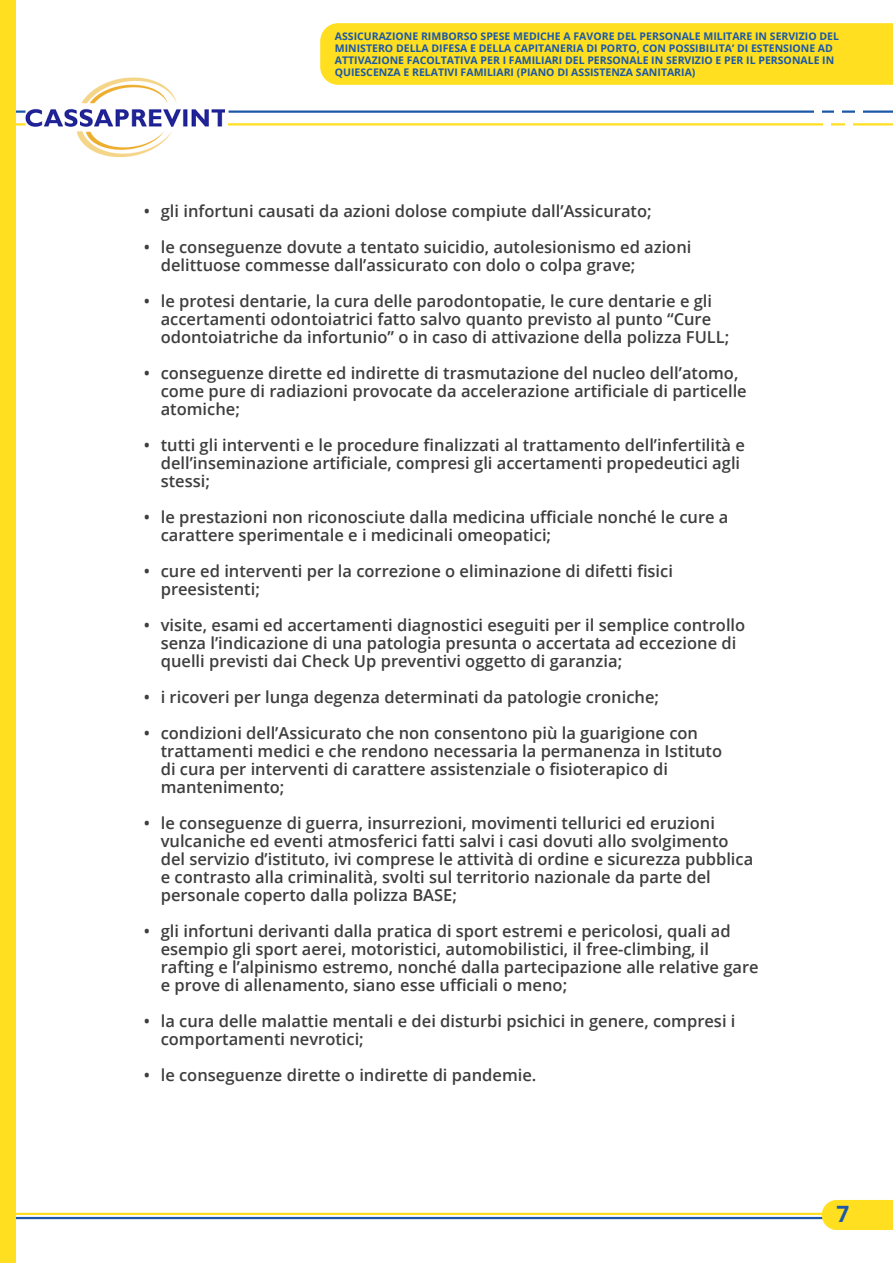
<style>
.page{position:relative;width:893px;height:1263px;background:#fff}
.page>*{position:absolute;margin:0;border:0;box-sizing:border-box;transform-origin:0 0}
.t1{font:700 22.5px "Open Sans";color:#1c58a8}
.t2{font:600 16.5px/18px "Open Sans";color:#3e3e3f}
.t3{font:700 10.5px/12px "Open Sans";color:#1c58a8}
</style>
<div class="page">
<img style="left:24px;top:77px;width:200px;height:80px">
<hr style="left:229px;top:110px;width:664px;height:3px;background:#1c58a8">
<hr style="left:228px;top:123px;width:665px;height:2px;background:#ffdf1f">
<hr style="left:0;top:110px;width:26px;height:3px;background:#1c58a8">
<hr style="left:0;top:123px;width:26px;height:2px;background:#ffdf1f">
<div style="left:814px;top:108px;width:8px;height:7px;background:#fff"></div>
<div style="left:823px;top:120px;width:8px;height:7px;background:#fff"></div>
<div style="left:835px;top:108px;width:7px;height:7px;background:#fff"></div>
<div style="left:855px;top:108px;width:7px;height:7px;background:#fff"></div>
<div style="left:845px;top:120px;width:7px;height:7px;background:#fff"></div>
<hr style="left:0;top:1213px;width:893px;height:2px;background:#ffdf1f">
<hr style="left:0;top:1217px;width:893px;height:2px;background:#1c58a8">
<div style="left:320px;top:23px;width:573px;height:62px;background:#ffdf1f"></div>
<div style="left:0;top:0;width:16px;height:1263px;background:#ffdf1f"></div>
<div style="left:822px;top:1200px;width:71px;height:30px;background:#ffdf1f"></div>
<p class="t3" style="left:335px;top:30px;width:506px">ASSICURAZIONE RIMBORSO SPESE MEDICHE A FAVORE DEL PERSONALE MILITARE IN SERVIZIO DEL MINISTERO DELLA DIFESA E DELLA CAPITANERIA DI PORTO, CON POSSIBILITA’ DI ESTENSIONE AD ATTIVAZIONE FACOLTATIVA PER I FAMILIARI DEL PERSONALE IN SERVIZIO E PER IL PERSONALE IN QUIESCENZA E RELATIVI FAMILIARI (PIANO DI ASSISTENZA SANITARIA)</p>
<p class="t2" style="left:144px;top:201px;width:509px">• gli infortuni causati da azioni dolose compiute dall’Assicurato;</p>
<p class="t2" style="left:161px;top:237px;width:532px;text-indent:-17px">• le conseguenze dovute a tentato suicidio, autolesionismo ed azioni delittuose commesse dall’assicurato con dolo o colpa grave;</p>
<p class="t2" style="left:161px;top:291px;width:570px;text-indent:-17px">• le protesi dentarie, la cura delle parodontopatie, le cure dentarie e gli accertamenti odontoiatrici fatto salvo quanto previsto al punto “Cure odontoiatriche da infortunio” o in caso di attivazione della polizza FULL;</p>
<p class="t2" style="left:161px;top:363px;width:588px;text-indent:-17px">• conseguenze dirette ed indirette di trasmutazione del nucleo dell’atomo, come pure di radiazioni provocate da accelerazione artificiale di particelle atomiche;</p>
<p class="t2" style="left:161px;top:435px;width:586px;text-indent:-17px">• tutti gli interventi e le procedure finalizzati al trattamento dell’infertilità e dell’inseminazione artificiale, compresi gli accertamenti propedeutici agli stessi;</p>
<p class="t2" style="left:161px;top:507px;width:569px;text-indent:-17px">• le prestazioni non riconosciute dalla medicina ufficiale nonché le cure a carattere sperimentale e i medicinali omeopatici;</p>
<p class="t2" style="left:161px;top:561px;width:514px;text-indent:-17px">• cure ed interventi per la correzione o eliminazione di difetti fisici preesistenti;</p>
<p class="t2" style="left:161px;top:615px;width:586px;text-indent:-17px">• visite, esami ed accertamenti diagnostici eseguiti per il semplice controllo senza l’indicazione di una patologia presunta o accertata ad eccezione di quelli previsti dai Check Up preventivi oggetto di garanzia;</p>
<p class="t2" style="left:144px;top:687px;width:517px">• i ricoveri per lunga degenza determinati da patologie croniche;</p>
<p class="t2" style="left:161px;top:723px;width:563px;text-indent:-17px">• condizioni dell’Assicurato che non consentono più la guarigione con trattamenti medici e che rendono necessaria la permanenza in Istituto di cura per interventi di carattere assistenziale o fisioterapico di mantenimento;</p>
<p class="t2" style="left:161px;top:813px;width:594px;text-indent:-17px">• le conseguenze di guerra, insurrezioni, movimenti tellurici ed eruzioni vulcaniche ed eventi atmosferici fatti salvi i casi dovuti allo svolgimento del servizio d’istituto, ivi comprese le attività di ordine e sicurezza pubblica e contrasto alla criminalità, svolti sul territorio nazionale da parte del personale coperto dalla polizza BASE;</p>
<p class="t2" style="left:161px;top:921px;width:600px;text-indent:-17px">• gli infortuni derivanti dalla pratica di sport estremi e pericolosi, quali ad esempio gli sport aerei, motoristici, automobilistici, il free-climbing, il rafting e l’alpinismo estremo, nonché dalla partecipazione alle relative gare e prove di allenamento, siano esse ufficiali o meno;</p>
<p class="t2" style="left:161px;top:1011px;width:576px;text-indent:-17px">• la cura delle malattie mentali e dei disturbi psichici in genere, compresi i comportamenti nevrotici;</p>
<p class="t2" style="left:144px;top:1065px;width:394px">• le conseguenze dirette o indirette di pandemie.</p>
<h1 class="t1" style="left:837px;top:1198px;width:14px">7</h1>
</div>
